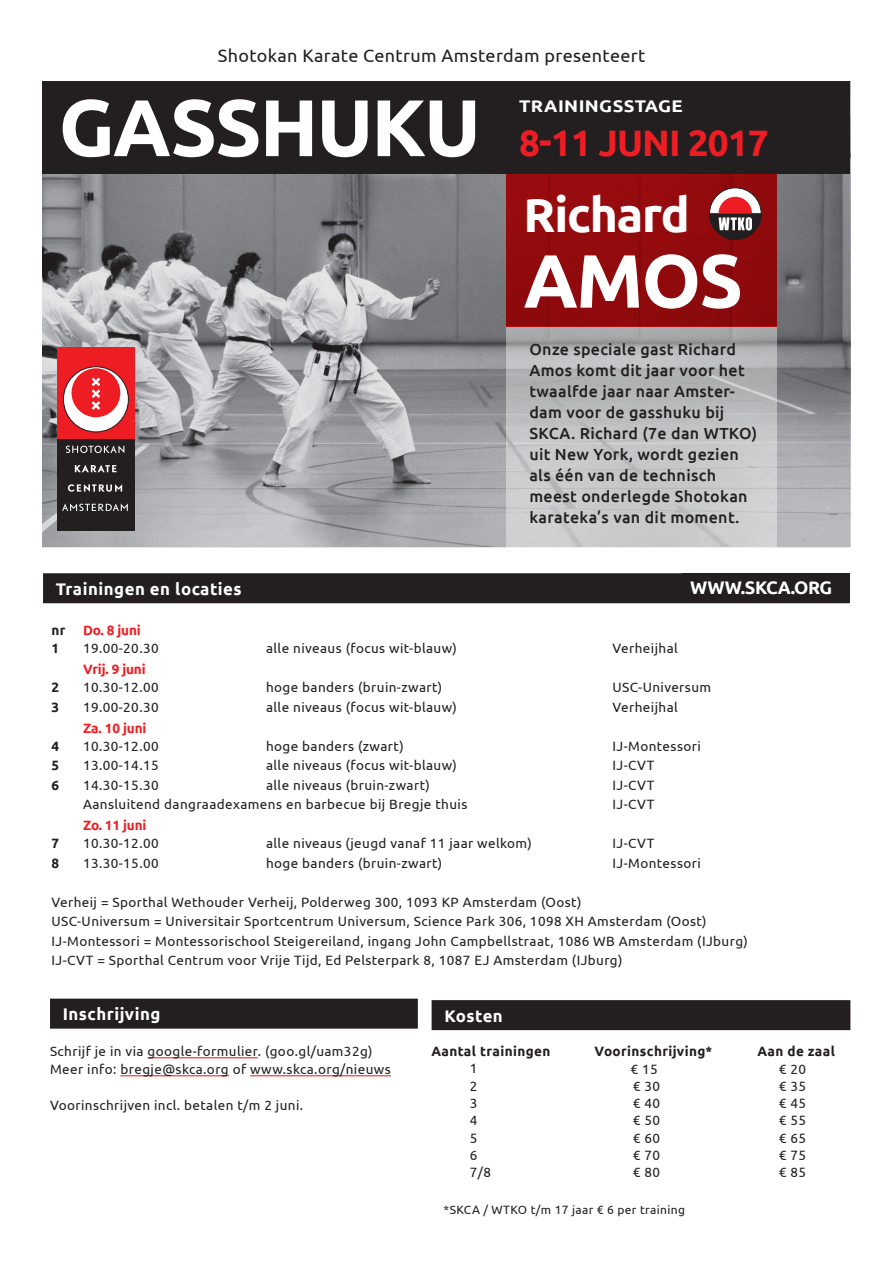
<style>
.page{position:relative;width:893px;height:1263px;background:#fff}
.page>*{position:absolute;margin:0;border:0;box-sizing:border-box;transform-origin:0 0}
.t1{font:700 80.25px "Ubuntu";letter-spacing:-.025em;color:#fff}
.t2{font:700 75.3px "Ubuntu";color:#fff}
.t3{font:700 48px "Ubuntu";letter-spacing:-.025em;color:#fff}
.t4{font:700 36.75px "Ubuntu";letter-spacing:-.025em;color:#ee1d23}
.t5{font:700 18.15px "Ubuntu";letter-spacing:-.025em;color:#fff}
.t6{font:18px "Ubuntu";letter-spacing:.02em;color:#231f20}
.t7{font:700 16.8px "Ubuntu";letter-spacing:.03em;color:#fff}
.t8{font:700 16.8px "Ubuntu";letter-spacing:.03em;color:#fff;scale:1.1 1}
.t9{font:500 16.05px/21px "Ubuntu";letter-spacing:.02em;color:#231f20}
.t10{font:13.5px/17.2px "Ubuntu";letter-spacing:.03em;color:#231f20}
.t11{font:700 13.5px "Ubuntu";letter-spacing:.03em;color:#231f20}
.t12{font:700 13.5px "Ubuntu";letter-spacing:-.01em;color:#ee1d23}
.t13{font:12px "Ubuntu";letter-spacing:.03em;color:#231f20}
</style>
<div class="page">
<img style="left:43px;top:174px;width:807px;height:373px">
<div style="left:43px;top:82px;width:807px;height:92px;background:#231f20"></div>
<div style="left:57px;top:347px;width:78px;height:92px;background:#ee1d23"></div>
<svg style="left:63px;top:367px;width:65px;height:65px"></svg>
<div style="left:63px;top:366px;width:66px;height:66px;border:1px solid #231f20;border-radius:50%"></div>
<div style="left:72px;top:368px;width:48px;height:49px;background:#ee1d23;border-radius:50%"></div>
<svg style="left:91px;top:377px;width:10px;height:33px"></svg>
<div style="left:57px;top:439px;width:78px;height:91px;background:#231f20"></div>
<svg style="left:66px;top:445px;width:58px;height:8px"></svg>
<svg style="left:75px;top:465px;width:41px;height:7px"></svg>
<svg style="left:68px;top:484px;width:54px;height:8px"></svg>
<svg style="left:62px;top:503px;width:66px;height:8px"></svg>
<div style="left:43px;top:573px;width:806px;height:30px;background:#231f20"></div>
<div style="left:50px;top:999px;width:368px;height:30px;background:#231f20"></div>
<hr style="left:148px;top:1057px;width:110px;height:1px;background:#ee1d23">
<hr style="left:120px;top:1075px;width:109px;height:1px;background:#ee1d23">
<hr style="left:250px;top:1075px;width:141px;height:1px;background:#ee1d23">
<div style="left:432px;top:1000px;width:418px;height:30px;background:#231f20"></div>
<svg style="left:506px;top:327px;width:270px;height:221px;background:#bfbfc2"></svg>
<div style="left:506px;top:174px;width:270px;height:153px;background:#910b0d"></div>
<svg style="left:709px;top:187px;width:53px;height:53px"></svg>
<h3 class="t6" style="left:218px;top:44px;width:429px">Shotokan Karate Centrum Amsterdam presenteert</h3>
<p class="t8" style="left:519px;top:96px;width:150px">TRAININGSSTAGE</p>
<h3 class="t4" style="left:519px;top:120px;width:251px">8-11 JUNI 2017</h3>
<h1 class="t1" style="left:59px;top:79px;width:424px">GASSHUKU</h1>
<h3 class="t3" style="left:524px;top:186px;width:168px">Richard</h3>
<h2 class="t2" style="left:524px;top:235px;width:221px">AMOS</h2>
<p class="t9" style="left:529px;top:338px;width:229px">Onze speciale gast Richard<br>Amos komt dit jaar voor het twaalfde jaar naar Amster&shy;dam voor de gasshuku bij<br>SKCA. Richard (7e dan WTKO) uit New York, wordt gezien als één van de technisch meest onderlegde Shotokan karateka’s van dit moment.</p>
<h3 class="t5" style="left:690px;top:577px;width:143px">WWW.SKCA.ORG</h3>
<p class="t7" style="left:56px;top:579px;width:187px">Trainingen en locaties</p>
<p class="t11" style="left:52px;top:622px;width:16px">nr</p>
<p class="t12" style="left:83px;top:622px;width:59px">Do. 8 juni</p>
<p class="t11" style="left:52px;top:640px;width:9px">1</p>
<p class="t10" style="left:83px;top:639px;width:77px">19.00-20.30</p>
<p class="t10" style="left:266px;top:639px;width:192px">alle niveaus (focus wit-blauw)</p>
<p class="t10" style="left:613px;top:639px;width:67px">Verheijhal</p>
<p class="t12" style="left:83px;top:661px;width:64px">Vrij. 9 juni</p>
<p class="t11" style="left:52px;top:679px;width:9px">2</p>
<p class="t10" style="left:83px;top:678px;width:77px">10.30-12.00</p>
<p class="t10" style="left:266px;top:678px;width:178px">hoge banders (bruin-zwart)</p>
<p class="t10" style="left:613px;top:678px;width:100px">USC-Universum</p>
<p class="t11" style="left:52px;top:699px;width:9px">3</p>
<p class="t10" style="left:83px;top:698px;width:77px">19.00-20.30</p>
<p class="t10" style="left:266px;top:698px;width:192px">alle niveaus (focus wit-blauw)</p>
<p class="t10" style="left:613px;top:698px;width:67px">Verheijhal</p>
<p class="t12" style="left:83px;top:720px;width:65px">Za. 10 juni</p>
<p class="t11" style="left:52px;top:738px;width:9px">4</p>
<p class="t10" style="left:83px;top:737px;width:77px">10.30-12.00</p>
<p class="t10" style="left:266px;top:737px;width:139px">hoge banders (zwart)</p>
<p class="t10" style="left:613px;top:737px;width:90px">IJ-Montessori</p>
<p class="t11" style="left:52px;top:757px;width:9px">5</p>
<p class="t10" style="left:83px;top:756px;width:77px">13.00-14.15</p>
<p class="t10" style="left:266px;top:756px;width:192px">alle niveaus (focus wit-blauw)</p>
<p class="t10" style="left:613px;top:756px;width:43px">IJ-CVT</p>
<p class="t11" style="left:52px;top:777px;width:9px">6</p>
<p class="t10" style="left:83px;top:776px;width:77px">14.30-15.30</p>
<p class="t10" style="left:266px;top:776px;width:165px">alle niveaus (bruin-zwart)</p>
<p class="t10" style="left:613px;top:776px;width:43px">IJ-CVT</p>
<p class="t10" style="left:83px;top:795px;width:386px">Aansluitend dangraadexamens en barbecue bij Bregje thuis</p>
<p class="t10" style="left:613px;top:795px;width:43px">IJ-CVT</p>
<p class="t12" style="left:83px;top:817px;width:65px">Zo. 11 juni</p>
<p class="t11" style="left:52px;top:835px;width:9px">7</p>
<p class="t10" style="left:83px;top:834px;width:77px">10.30-12.00</p>
<p class="t10" style="left:266px;top:834px;width:267px">alle niveaus (jeugd vanaf 11 jaar welkom)</p>
<p class="t10" style="left:613px;top:834px;width:43px">IJ-CVT</p>
<p class="t11" style="left:52px;top:855px;width:9px">8</p>
<p class="t10" style="left:83px;top:854px;width:77px">13.30-15.00</p>
<p class="t10" style="left:266px;top:854px;width:178px">hoge banders (bruin-zwart)</p>
<p class="t10" style="left:613px;top:854px;width:90px">IJ-Montessori</p>
<p class="t10" style="left:52px;top:892px;width:698px;line-height:19.5px">Verheij = Sporthal Wethouder Verheij, Polderweg 300, 1093 KP Amsterdam (Oost)<br>USC-Universum = Universitair Sportcentrum Universum, Science Park 306, 1098 XH Amsterdam (Oost)<br>IJ-Montessori = Montessorischool Steigereiland, ingang John Campbellstraat, 1086 WB Amsterdam (IJburg)<br>IJ-CVT = Sporthal Centrum voor Vrije Tijd, Ed Pelsterpark 8, 1087 EJ Amsterdam (IJburg)</p>
<p class="t7" style="left:63px;top:1004px;width:99px">Inschrijving</p>
<p class="t10" style="left:50px;top:1042px;width:342px;line-height:18px">Schrijf je in via google-formulier. (goo.gl/uam32g)<br>Meer info: bregje@skca.org of www.skca.org/nieuws</p>
<p class="t10" style="left:50px;top:1096px;width:255px">Voorinschrijven incl. betalen t/m 2 juni.</p>
<p class="t7" style="left:444px;top:1005px;width:60px">Kosten</p>
<p class="t11" style="left:432px;top:1043px;width:120px">Aantal trainingen</p>
<p class="t10" style="left:470px;top:1060px;width:23px">1<br>2<br>3<br>4<br>5<br>6<br>7/8</p>
<p class="t11" style="left:595px;top:1043px;width:119px">Voorinschrijving*</p>
<p class="t10" style="left:630px;top:1060px;width:31px">€ 15 € 30 € 40 € 50 € 60 € 70 € 80</p>
<p class="t13" style="left:444px;top:1203px;width:243px">*SKCA / WTKO t/m 17 jaar € 6 per training</p>
<p class="t11" style="left:758px;top:1043px;width:79px">Aan de zaal</p>
<p class="t10" style="left:779px;top:1060px;width:29px;text-align:justify">€ 20 € 35 € 45 € 55 € 65 € 75 € 85</p>
</div>
